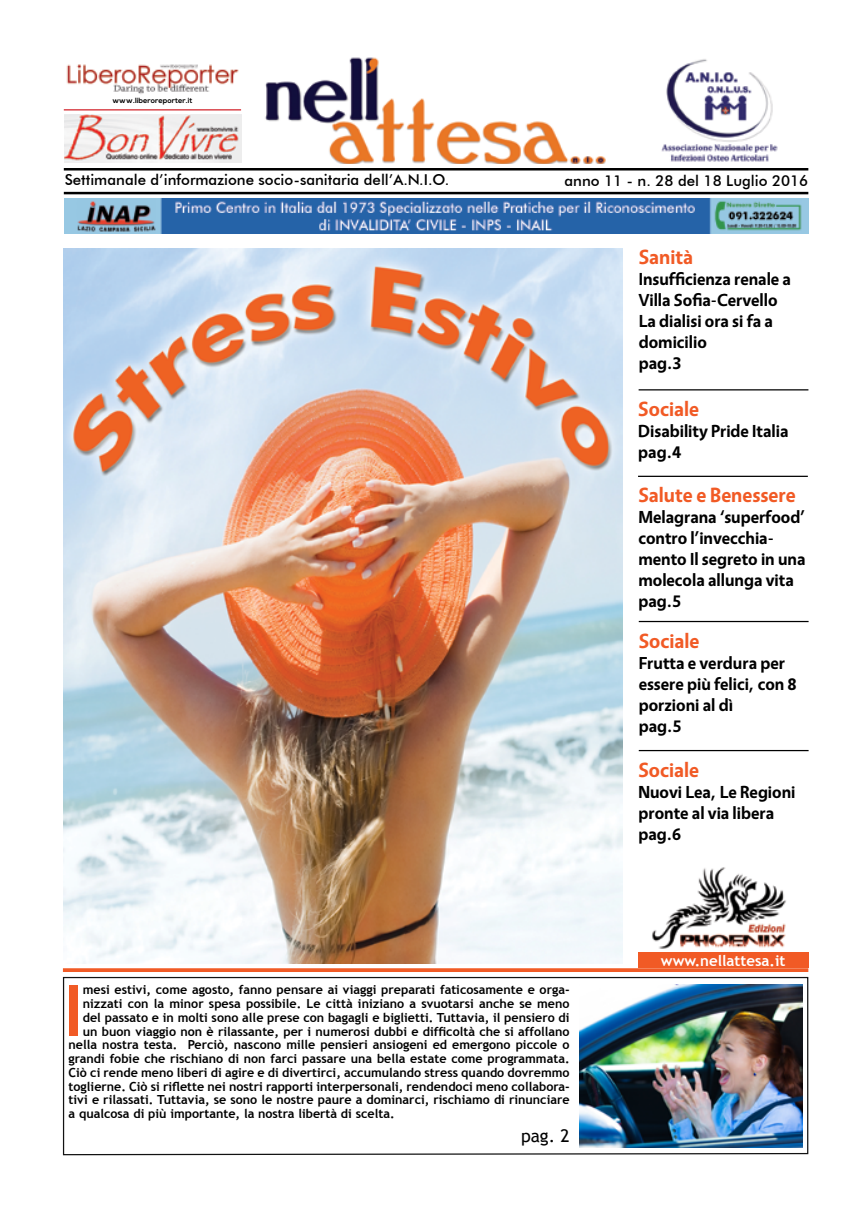
<style>
.page{position:relative;width:858px;height:1212px;background:#fff}
.page>*{position:absolute;margin:0;border:0;box-sizing:border-box;transform-origin:0 0}
.t1{font:700 70.12px "Trebuchet MS";color:#f15a25}
.t2{font:700 20.62px "Vegur";color:#f15a25}
.t3{font:700 17.5px/21px "Vegur";color:#000}
.t4{font:17.5px "Trebuchet MS";color:#000}
.t5{font:500 15px "Futura BT";color:#000}
.t6{font:700 15px "Trebuchet MS";color:#fff}
.t7{font:700 12.5px "Trebuchet MS";color:#000}
.t8{font:700 7.5px "Nexa";color:#000}
</style>
<div class="page">
<hr style="left:64px;top:168px;width:744px;height:2px;background:#000">
<hr style="left:64px;top:192px;width:744px;height:2px;background:#000">
<img style="left:65px;top:198px;width:743px;height:36px">
<img style="left:66px;top:64px;width:173px;height:30px">
<img style="left:65px;top:114px;width:176px;height:48px">
<hr style="left:64px;top:109px;width:177px;height:1px;background:#d2232a">
<img style="left:661px;top:59px;width:117px;height:103px">
<img style="left:265px;top:57px;width:341px;height:106px">
<div style="left:638px;top:952px;width:170px;height:15px;background:#f15a25"></div>
<img style="left:64px;top:249px;width:558px;height:714px">
<svg style="left:63px;top:968px;width:745px;height:4px;fill:#f15a25"></svg>
<svg style="left:62px;top:976px;width:746px;height:180px"></svg>
<img style="left:579px;top:984px;width:223px;height:163px">
<hr style="left:638px;top:476px;width:169px;height:1px;background:#000">
<hr style="left:638px;top:389px;width:170px;height:1px;background:#000">
<hr style="left:638px;top:750px;width:170px;height:1px;background:#000">
<hr style="left:638px;top:621px;width:170px;height:1px;background:#000">
<img style="left:652px;top:867px;width:134px;height:82px">
<p class="t8" style="left:112px;top:96px;width:81px">www.liberoreporter.it</p>
<p class="t5" style="left:65px;top:171px;width:386px">Settimanale d’informazione socio-sanitaria dell’A.N.I.O.</p>
<p class="t5" style="left:564px;top:172px;width:245px">anno 11 - n. 28 del 18 Luglio 2016</p>
<h2 class="t2" style="left:638px;top:246px;width:56px">Sanità</h2>
<h3 class="t3" style="left:638px;top:269px;width:154px">Insufficienza renale a<br>Villa Sofia-Cervello<br>La dialisi ora si fa a domicilio<br>pag.3</h3>
<h2 class="t2" style="left:638px;top:398px;width:62px">Sociale</h2>
<h3 class="t3" style="left:638px;top:421px;width:152px">Disability Pride Italia pag.4</h3>
<h2 class="t2" style="left:638px;top:484px;width:159px">Salute e Benessere</h2>
<h3 class="t3" style="left:638px;top:507px;width:169px">Melagrana ‘superfood’ contro l’invecchia&shy;mento Il segreto in una molecola allunga vita pag.5</h3>
<h2 class="t2" style="left:638px;top:629px;width:62px">Sociale</h2>
<h3 class="t3" style="left:638px;top:652px;width:159px">Frutta e verdura per essere più felici, con 8 porzioni al dì<br>pag.5</h3>
<h2 class="t2" style="left:638px;top:758px;width:62px">Sociale</h2>
<h3 class="t3" style="left:638px;top:781px;width:158px">Nuovi Lea, Le Regioni pronte al via libera pag.6</h3>
<h1 class="t1" style="left:63px;top:967px;width:21px">I</h1>
<p class="t7" style="left:83px;top:982px;width:488px">mesi estivi, come agosto, fanno pensare ai viaggi preparati faticosamente e orga-</p>
<p class="t7" style="left:83px;top:996px;width:488px">nizzati con la minor spesa possibile. Le città iniziano a svuotarsi anche se meno</p>
<p class="t7" style="left:83px;top:1010px;width:488px">del passato e in molti sono alle prese con bagagli e biglietti. Tuttavia, il pensiero di</p>
<p class="t7" style="left:83px;top:1023px;width:488px">un buon viaggio non è rilassante, per i numerosi dubbi e difficoltà che si affollano</p>
<p class="t7" style="left:69px;top:1037px;width:502px">nella nostra testa. Perciò, nascono mille pensieri ansiogeni ed emergono piccole o</p>
<p class="t7" style="left:69px;top:1051px;width:502px">grandi fobie che rischiano di non farci passare una bella estate come programmata.</p>
<p class="t7" style="left:69px;top:1065px;width:502px">Ciò ci rende meno liberi di agire e di divertirci, accumulando stress quando dovremmo</p>
<p class="t7" style="left:69px;top:1078px;width:502px">toglierne. Ciò si riflette nei nostri rapporti interpersonali, rendendoci meno collabora-</p>
<p class="t7" style="left:69px;top:1092px;width:502px">tivi e rilassati. Tuttavia, se sono le nostre paure a dominarci, rischiamo di rinunciare</p>
<p class="t7" style="left:69px;top:1106px;width:327px">a qualcosa di più importante, la nostra libertà di scelta.</p>
<h3 class="t4" style="left:521px;top:1126px;width:50px">pag. 2</h3>
<p class="t6" style="left:661px;top:951px;width:126px">www.nellattesa.it</p>
</div>
